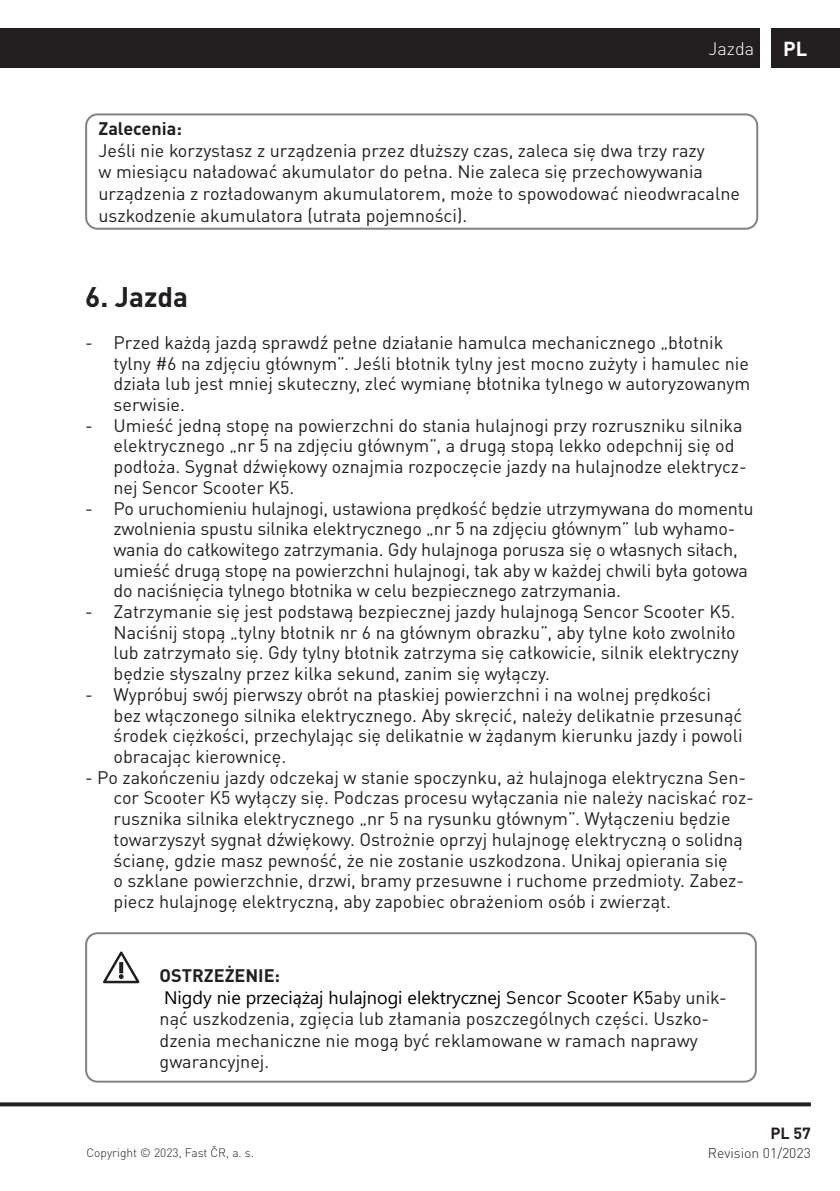
<style>
.page{position:relative;width:840px;height:1191px;background:#fff}
.page>*{position:absolute;margin:0;border:0;box-sizing:border-box;transform-origin:0 0}
.t1{font:700 28px "DIN Pro";color:#231f20}
.t2{font:700 20px "DIN Pro";color:#fff}
.t3{font:18px/20.6px "DIN Pro";color:#231f20}
.t4{font:18px "Segoe UI";color:#000001}
.t5{font:700 18px "DIN Pro";color:#231f20}
.t6{font:300 18px "DIN Pro";color:#fff}
.t7{font:700 16px "DIN Pro";color:#231f20}
.t8{font:300 14px "DIN Pro";color:#231f20}
.t9{font:300 12px "DIN Pro";color:#231f20}
.s1{font-family:"DIN Pro"}
.s2{font-family:"DIN Pro";color:#231f20}
</style>
<div class="page">
<div style="left:771px;top:28px;width:68px;height:40px;background:#231f20"></div>
<svg style="left:0;top:1102px;width:810px;height:4px;background:#373435"></svg>
<div style="left:0;top:28px;width:759px;height:40px;background:#231f20"></div>
<div style="left:85px;top:113px;width:672px;height:117px;border:2px solid #808285;border-radius:11px"></div>
<svg style="left:103px;top:951px;width:37px;height:33px"></svg>
<svg style="left:119px;top:962px;width:4px;height:11px"></svg>
<div style="left:85px;top:932px;width:671px;height:150px;border:2px solid #808285;border-radius:11px"></div>
<p class="t6" style="left:708px;top:36px;width:47px">Jazda</p>
<p class="t2" style="left:782px;top:35px;width:26px">PL</p>
<p class="t5" style="left:98px;top:116px;width:85px">Zalecenia:</p>
<p class="t3" style="left:98px;top:138px;width:642px;line-height:21.6px">Jeśli nie korzystasz z urządzenia przez dłuższy czas, zaleca się dwa trzy razy<br>w miesiącu naładować akumulator do pełna. Nie zaleca się przechowywania urządzenia z rozładowanym akumulatorem, może to spowodować nieodwracalne uszkodzenie akumulatora (utrata pojemności).</p>
<h1 class="t1" style="left:85px;top:277px;width:104px">6. Jazda</h1>
<p class="t3" style="left:113px;top:330px;width:638px;text-indent:-28px">- Przed każdą jazdą sprawdź pełne działanie hamulca mechanicznego „błotnik tylny #6 na zdjęciu głównym”. Jeśli błotnik tylny jest mocno zużyty i hamulec nie działa lub jest mniej skuteczny, zleć wymianę błotnika tylnego w autoryzowanym serwisie.</p>
<p class="t3" style="left:113px;top:413px;width:634px;text-indent:-28px">- Umieść jedną stopę na powierzchni do stania hulajnogi przy rozruszniku silnika elektrycznego „nr 5 na zdjęciu głównym”, a drugą stopą lekko odepchnij się od podłoża. Sygnał dźwiękowy oznajmia rozpoczęcie jazdy na hulajnodze elektrycz&shy;nej Sencor Scooter K5.</p>
<p class="t3" style="left:113px;top:496px;width:641px;text-indent:-28px">- Po uruchomieniu hulajnogi, ustawiona prędkość będzie utrzymywana do momentu zwolnienia spustu silnika elektrycznego „nr 5 na zdjęciu głównym” lub wyhamo&shy;wania do całkowitego zatrzymania. Gdy hulajnoga porusza się o własnych siłach, umieść drugą stopę na powierzchni hulajnogi, tak aby w każdej chwili była gotowa do naciśnięcia tylnego błotnika w celu bezpiecznego zatrzymania.</p>
<p class="t3" style="left:113px;top:599px;width:626px;text-indent:-28px">- Zatrzymanie się jest podstawą bezpiecznej jazdy hulajnogą Sencor Scooter K5.<br>Naciśnij stopą „tylny błotnik nr 6 na głównym obrazku”, aby tylne koło zwolniło lub zatrzymało się. Gdy tylny błotnik zatrzyma się całkowicie, silnik elektryczny będzie słyszalny przez kilka sekund, zanim się wyłączy.</p>
<p class="t3" style="left:113px;top:682px;width:630px;text-indent:-28px">- Wypróbuj swój pierwszy obrót na płaskiej powierzchni i na wolnej prędkości bez włączonego silnika elektrycznego. Aby skręcić, należy delikatnie przesunąć środek ciężkości, przechylając się delikatnie w żądanym kierunku jazdy i powoli obracając kierownicę.</p>
<p class="t3" style="left:113px;top:765px;width:641px;text-indent:-28px">- Po zakończeniu jazdy odczekaj w stanie spoczynku, aż hulajnoga elektryczna Sen&shy;cor Scooter K5 wyłączy się. Podczas procesu wyłączania nie należy naciskać roz&shy;rusznika silnika elektrycznego „nr 5 na rysunku głównym”. Wyłączeniu będzie towarzyszył sygnał dźwiękowy. Ostrożnie oprzyj hulajnogę elektryczną o solidną ścianę, gdzie masz pewność, że nie zostanie uszkodzona. Unikaj opierania się<br>o szklane powierzchnie, drzwi, bramy przesuwne i ruchome przedmioty. Zabez&shy;piecz hulajnogę elektryczną, aby zapobiec obrażeniom osób i zwierząt.</p>
<p class="t5" style="left:159px;top:963px;width:122px">OSTRZEŻENIE:</p>
<p class="t4" style="left:164px;top:980px;width:564px">Nigdy nie przeciążaj hulajnogi elektrycznej <span class="s1">Sencor Scooter K5</span><span class="s2">aby unik-</span></p>
<p class="t3" style="left:159px;top:1006px;width:551px;line-height:21.6px">nąć uszkodzenia, zgięcia lub złamania poszczególnych części. Uszko&shy;dzenia mechaniczne nie mogą być reklamowane w ramach naprawy gwarancyjnej.</p>
<p class="t7" style="left:770px;top:1122px;width:42px">PL 57</p>
<p class="t9" style="left:86px;top:1144px;width:169px">Copyright © 2023, Fast ČR, a. s.</p>
<p class="t8" style="left:707px;top:1143px;width:104px">Revision 01/2023</p>
</div>
